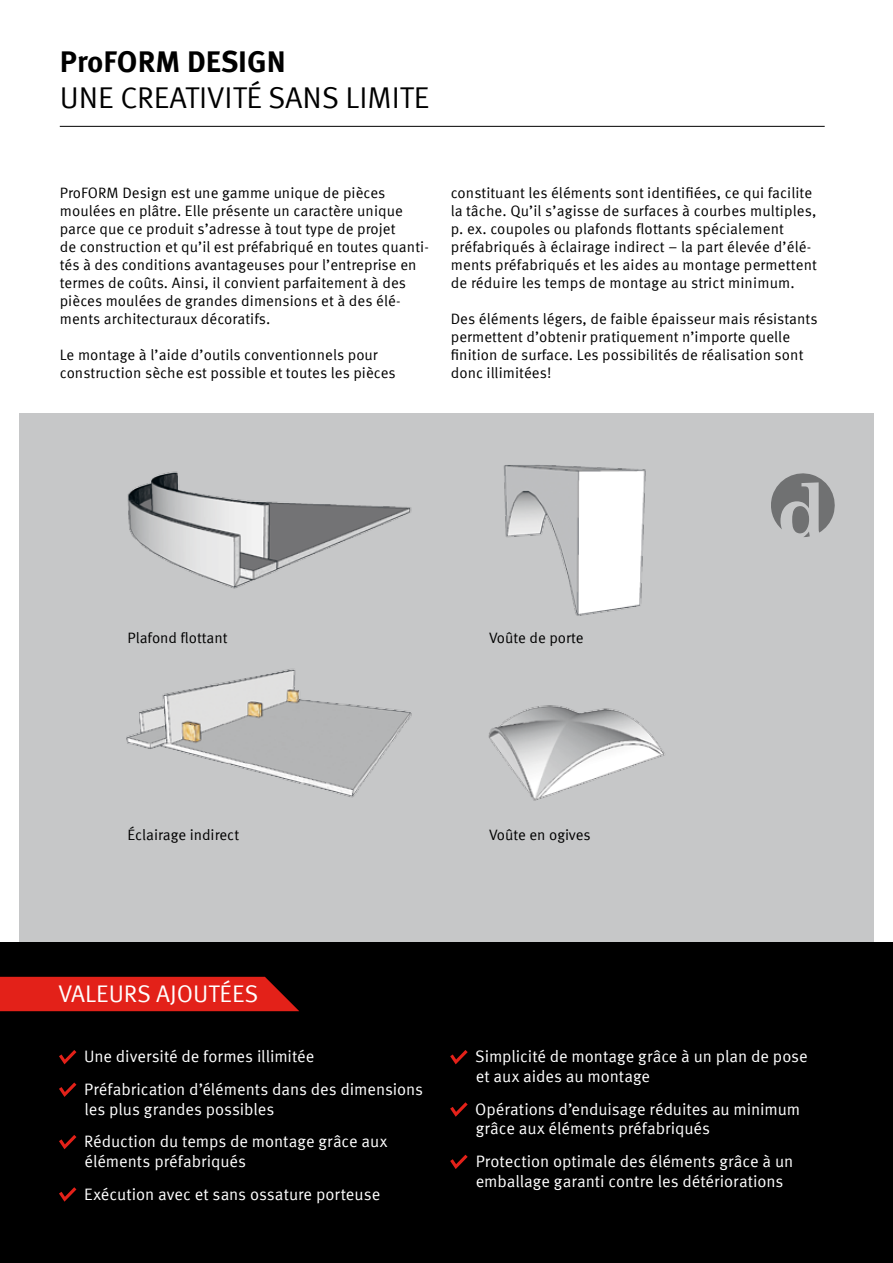
<style>
.page{position:relative;width:893px;height:1263px;background:#fff}
.page>*{position:absolute;margin:0;border:0;box-sizing:border-box;transform-origin:0 0}
.t1{font:30px "Meta Offc Pro Norm";color:#000}
.t2{font:700 30px "Meta Offc Pro";color:#000}
.t3{font:24px "Meta Offc Pro Norm";color:#fff}
.t4{font:16.5px/32.5px "Meta Offc Pro Norm";letter-spacing:-.005em;color:#fff}
.t5{font:15px/18px "Meta Offc Pro Norm";letter-spacing:.005em;color:#000}
</style>
<div class="page">
<img style="left:19px;top:414px;width:855px;height:528px">
<svg style="left:768px;top:469px;width:71px;height:68px;background:#9fa0a1"></svg>
<hr style="left:60px;top:126px;width:765px;height:1px;background:#000">
<div style="left:0;top:942px;width:893px;height:321px;background:#000"></div>
<div style="left:0;top:977px;width:299px;height:34px;background:#e32119"></div>
<svg style="left:59px;top:1050px;width:17px;height:14px"></svg>
<svg style="left:59px;top:1082px;width:17px;height:15px"></svg>
<svg style="left:59px;top:1135px;width:17px;height:14px"></svg>
<svg style="left:59px;top:1187px;width:17px;height:15px"></svg>
<svg style="left:450px;top:1050px;width:18px;height:14px"></svg>
<svg style="left:450px;top:1102px;width:18px;height:15px"></svg>
<svg style="left:450px;top:1155px;width:18px;height:14px"></svg>
<h1 class="t2" style="left:60px;top:38px;width:227px">ProFORM DESIGN</h1>
<h1 class="t1" style="left:60px;top:75px;width:371px">UNE CREATIVITÉ SANS LIMITE</h1>
<p class="t5" style="left:60px;top:183px;width:371px">ProFORM Design est une gamme unique de pièces moulées en plâtre. Elle présente un caractère unique parce que ce produit s’adresse à tout type de projet<br>de construction et qu’il est préfabriqué en toutes quanti&shy;tés à des conditions avantageuses pour l’entreprise en termes de coûts. Ainsi, il convient parfaitement à des pièces moulées de grandes dimensions et à des élé&shy;ments architecturaux décoratifs.</p>
<p class="t5" style="left:60px;top:345px;width:338px">Le montage à l’aide d’outils conventionnels pour construction sèche est possible et toutes les pièces</p>
<p class="t5" style="left:451px;top:183px;width:368px">constituant les éléments sont identifiées, ce qui facilite la tâche. Qu’il s’agisse de surfaces à courbes multiples, p. ex. coupoles ou plafonds flottants spécialement préfabriqués à éclairage indirect – la part élevée d’élé&shy;ments préfabriqués et les aides au montage permettent de réduire les temps de montage au strict minimum.</p>
<p class="t5" style="left:451px;top:309px;width:368px">Des éléments légers, de faible épaisseur mais résistants permettent d’obtenir pratiquement n’importe quelle finition de surface. Les possibilités de réalisation sont donc illimitées!</p>
<p class="t5" style="left:128px;top:627px;width:102px">Plafond flottant</p>
<p class="t5" style="left:489px;top:627px;width:96px">Voûte de porte</p>
<p class="t5" style="left:128px;top:825px;width:113px">Éclairage indirect</p>
<p class="t5" style="left:489px;top:825px;width:103px">Voûte en ogives</p>
<h2 class="t3" style="left:58px;top:975px;width:201px">VALEURS AJOUTÉES</h2>
<p class="t4" style="left:84px;top:1039px;width:341px">Une diversité de formes illimitée<br>Préfabrication d’éléments dans des dimensions</p>
<p class="t4" style="left:84px;top:1091px;width:305px">les plus grandes possibles<br>Réduction du temps de montage grâce aux</p>
<p class="t4" style="left:84px;top:1144px;width:298px">éléments préfabriqués<br>Exécution avec et sans ossature porteuse</p>
<p class="t4" style="left:475px;top:1045px;width:334px;line-height:19.8px">Simplicité de montage grâce à un plan de pose et aux aides au montage</p>
<p class="t4" style="left:475px;top:1098px;width:326px;line-height:19.8px">Opérations d’enduisage réduites au minimum grâce aux éléments préfabriqués</p>
<p class="t4" style="left:476px;top:1150px;width:319px;line-height:19.8px">Protection optimale des éléments grâce à un emballage garanti contre les détériorations</p>
</div>
